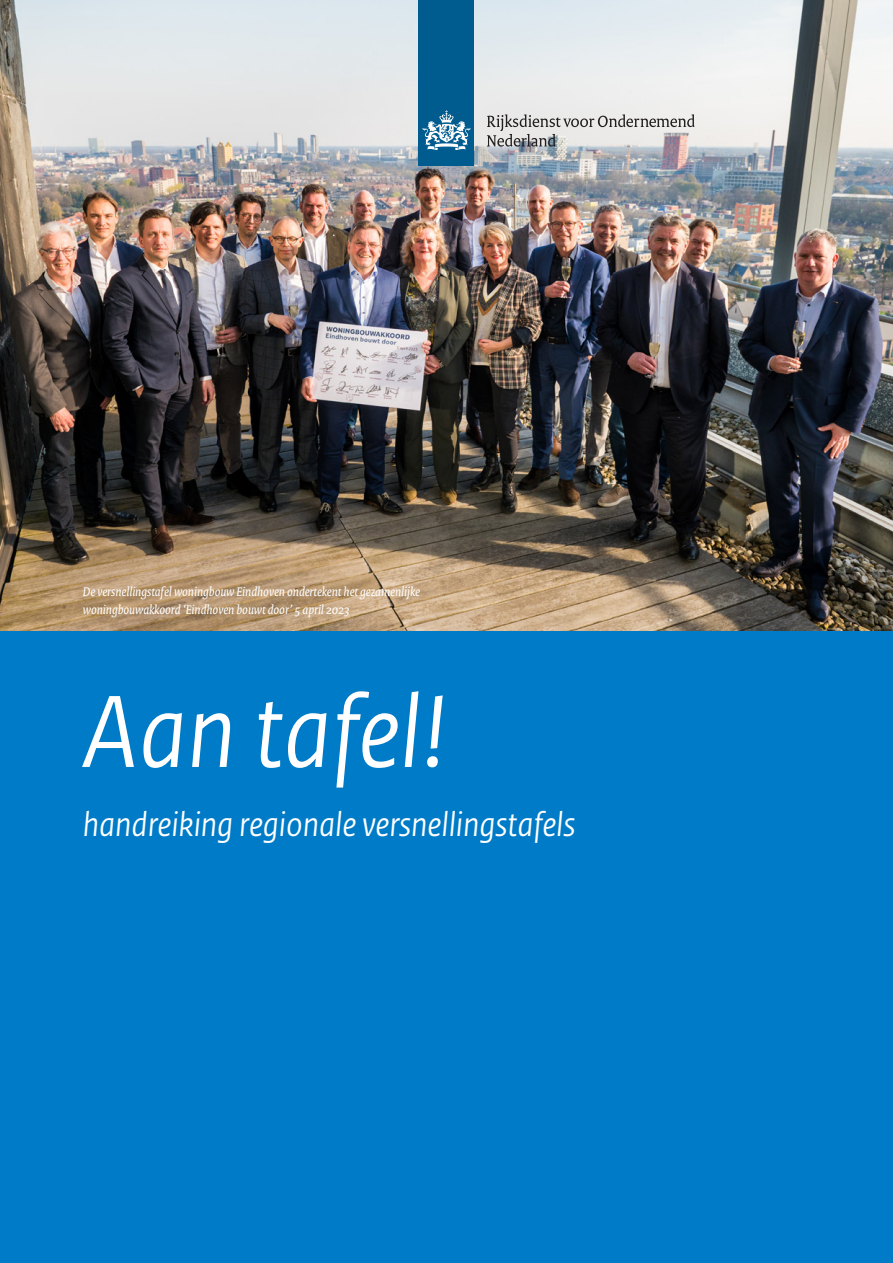
<style>
.page{position:relative;width:893px;height:1263px;background:#fff}
.page>*{position:absolute;margin:0;border:0;box-sizing:border-box;transform-origin:0 0}
.t1{font:italic 108px "Rijksoverheid Sans Heading";color:#fff}
.t2{font:italic 36px "Rijksoverheid Sans Heading";color:#fff}
.t3{font:italic 13.5px/18px "Rijksoverheid Serif";color:#fff}
</style>
<div class="page">
<img style="left:0;top:0;width:893px;height:631px">
<div style="left:0;top:631px;width:893px;height:632px;background:#007bc7"></div>
<div style="left:419px;top:0;width:55px;height:166px;background:#005b8f"></div>
<svg style="left:423px;top:110px;width:47px;height:40px"></svg>
<svg style="left:487px;top:114px;width:208px;height:33px;background:#c8c6c5"></svg>
<p class="t3" style="left:83px;top:582px;width:339px">De versnellingstafel woningbouw Eindhoven ondertekent het gezamenlijke woningbouwakkoord ‘Eindhoven bouwt door’ 5 april 2023</p>
<h1 class="t1" style="left:83px;top:671px;width:366px">Aan tafel!</h1>
<h2 class="t2" style="left:83px;top:804px;width:494px">handreiking regionale versnellingstafels</h2>
</div>
